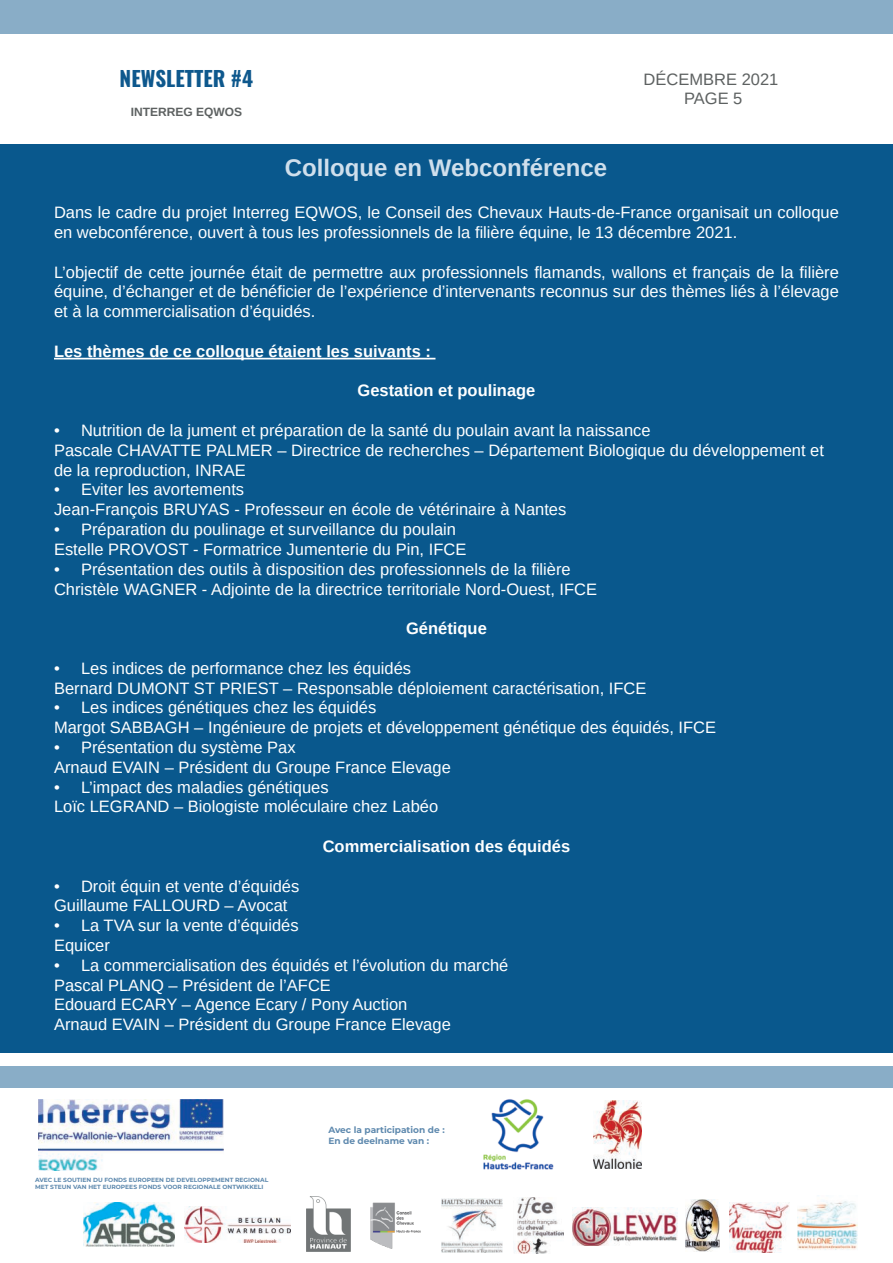
<style>
.page{position:relative;width:893px;height:1263px;background:#fff}
.page>*{position:absolute;margin:0;border:0;box-sizing:border-box;transform-origin:0 0}
.t1{font:700 24px "Arimo";color:#cfdfec}
.t2{font:700 21px "Oswald";color:#0e588d}
.t3{font:16.5px/19.8px "Arimo";color:#fff}
.t4{font:700 16.5px "Arimo";color:#fff}
.t5{font:16.5px "Arimo";color:#5d6161}
.t6{font:700 12px "Arimo";color:#5d6161}
.t7{font:700 9px "Montserrat";color:#5e89ae}
.t8{font:700 6px "Montserrat";color:#5e89ae}
</style>
<div class="page">
<div style="left:0;top:144px;width:893px;height:908px;background:#09588d"></div>
<div style="left:0;top:1067px;width:893px;height:21px;background:#89adc7"></div>
<div style="left:0;top:0;width:893px;height:34px;background:#89adc7"></div>
<hr style="left:54px;top:358px;width:381px;height:1px;background:#fff">
<img style="left:39px;top:1099px;width:184px;height:71px">
<img style="left:483px;top:1099px;width:71px;height:71px">
<img style="left:593px;top:1100px;width:48px;height:68px">
<img style="left:83px;top:1203px;width:92px;height:43px">
<img style="left:185px;top:1206px;width:106px;height:37px">
<img style="left:307px;top:1196px;width:44px;height:55px">
<img style="left:442px;top:1198px;width:61px;height:54px">
<img style="left:514px;top:1197px;width:49px;height:56px">
<img style="left:573px;top:1207px;width:104px;height:38px">
<img style="left:685px;top:1200px;width:35px;height:51px">
<img style="left:729px;top:1202px;width:60px;height:50px">
<img style="left:797px;top:1195px;width:61px;height:55px">
<img style="left:370px;top:1202px;width:51px;height:47px">
<p class="t2" style="left:120px;top:68px;width:135px">NEWSLETTER #4</p>
<p class="t6" style="left:131px;top:104px;width:113px">INTERREG EQWOS</p>
<p class="t5" style="left:644px;top:68px;width:136px">DÉCEMBRE 2021</p>
<p class="t5" style="left:684px;top:88px;width:60px">PAGE 5</p>
<p class="t1" style="left:285px;top:151px;width:324px">Colloque en Webconférence</p>
<p class="t3" style="left:54px;top:203px;width:786px">Dans le cadre du projet Interreg EQWOS, le Conseil des Chevaux Hauts-de-France organisait un colloque en webconférence, ouvert à tous les professionnels de la filière équine, le 13 décembre 2021.</p>
<p class="t3" style="left:54px;top:262px;width:786px;text-align:justify">L’objectif de cette journée était de permettre aux professionnels flamands, wallons et français de la filière équine, d’échanger et de bénéficier de l’expérience d’intervenants reconnus sur des thèmes liés à l’élevage et à la commercialisation d’équidés.</p>
<p class="t4" style="left:54px;top:340px;width:378px">Les thèmes de ce colloque étaient les suivants :</p>
<p class="t4" style="left:358px;top:379px;width:179px">Gestation et poulinage</p>
<p class="t3" style="left:54px;top:421px;width:598px">• Nutrition de la jument et préparation de la santé du poulain avant la naissance</p>
<p class="t3" style="left:54px;top:440px;width:771px">Pascale CHAVATTE PALMER – Directrice de recherches – Département Biologique du développement et</p>
<p class="t3" style="left:54px;top:460px;width:193px">de la reproduction, INRAE</p>
<p class="t3" style="left:54px;top:480px;width:192px">• Eviter les avortements</p>
<p class="t3" style="left:54px;top:500px;width:514px">Jean-François BRUYAS - Professeur en école de vétérinaire à Nantes</p>
<p class="t3" style="left:54px;top:520px;width:404px">• Préparation du poulinage et surveillance du poulain</p>
<p class="t3" style="left:54px;top:539px;width:414px">Estelle PROVOST - Formatrice Jumenterie du Pin, IFCE</p>
<p class="t3" style="left:54px;top:559px;width:518px">• Présentation des outils à disposition des professionnels de la filière</p>
<p class="t3" style="left:54px;top:579px;width:545px">Christèle WAGNER - Adjointe de la directrice territoriale Nord-Ouest, IFCE</p>
<p class="t4" style="left:406px;top:617px;width:82px">Génétique</p>
<p class="t3" style="left:54px;top:658px;width:359px">• Les indices de performance chez les équidés</p>
<p class="t3" style="left:54px;top:678px;width:594px">Bernard DUMONT ST PRIEST – Responsable déploiement caractérisation, IFCE</p>
<p class="t3" style="left:54px;top:698px;width:324px">• Les indices génétiques chez les équidés</p>
<p class="t3" style="left:54px;top:718px;width:664px">Margot SABBAGH – Ingénieure de projets et développement génétique des équidés, IFCE</p>
<p class="t3" style="left:54px;top:737px;width:243px">• Présentation du système Pax</p>
<p class="t3" style="left:54px;top:757px;width:398px">Arnaud EVAIN – Président du Groupe France Elevage</p>
<p class="t3" style="left:54px;top:777px;width:276px">• L’impact des maladies génétiques</p>
<p class="t3" style="left:54px;top:797px;width:386px">Loïc LEGRAND – Biologiste moléculaire chez Labéo</p>
<p class="t4" style="left:323px;top:835px;width:249px">Commercialisation des équidés</p>
<p class="t3" style="left:54px;top:876px;width:247px">• Droit équin et vente d’équidés</p>
<p class="t3" style="left:54px;top:896px;width:235px">Guillaume FALLOURD – Avocat</p>
<p class="t3" style="left:54px;top:916px;width:246px">• La TVA sur la vente d’équidés</p>
<p class="t3" style="left:54px;top:935px;width:57px">Equicer</p>
<p class="t3" style="left:54px;top:955px;width:456px">• La commercialisation des équidés et l’évolution du marché</p>
<p class="t3" style="left:54px;top:975px;width:278px">Pascal PLANQ – Président de l’AFCE</p>
<p class="t3" style="left:54px;top:995px;width:355px">Edouard ECARY – Agence Ecary / Pony Auction</p>
<p class="t3" style="left:54px;top:1015px;width:398px">Arnaud EVAIN – Président du Groupe France Elevage</p>
<p class="t8" style="left:35px;top:1175px;width:235px">AVEC LE SOUTIEN DU FONDS EUROPEEN DE DEVELOPPEMENT REGIONAL</p>
<p class="t8" style="left:35px;top:1182px;width:230px">MET STEUN VAN HET EUROPEES FONDS VOOR REGIONALE ONTWIKKELI</p>
<p class="t7" style="left:328px;top:1124px;width:118px">Avec la participation de :</p>
<p class="t7" style="left:328px;top:1134px;width:102px">En de deelname van :</p>
</div>
